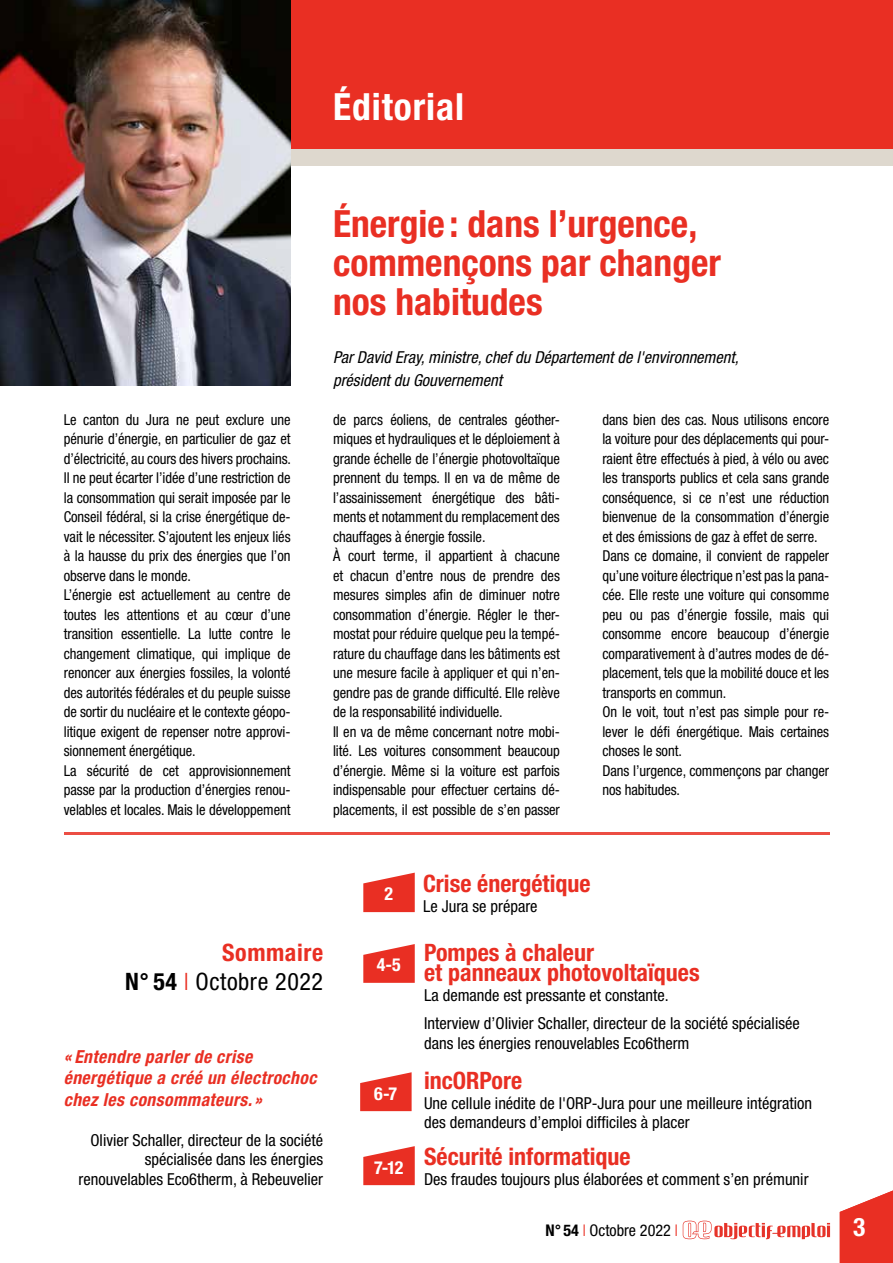
<style>
.page{position:relative;width:893px;height:1263px;background:#fff}
.page>*{position:absolute;margin:0;border:0;box-sizing:border-box;transform-origin:0 0}
.t1{font:700 condensed 37.5px/39px "Helvetica Neue LT Std";color:#e92f23}
.t2{font:700 condensed 37.5px "Helvetica Neue LT Std";letter-spacing:.025em;color:#fff}
.t3{font:700 condensed 25.5px "Helvetica Neue LT Std";color:#fff}
.t4{font:700 condensed 24px/19.8px "Helvetica Neue LT Std";color:#e92f23}
.t5{font:condensed 24px/28.8px "Helvetica Neue LT Std";letter-spacing:.025em;color:#000;text-align:right}
.t6{font:italic 700 condensed 18px/21.6px "Helvetica Neue LT Std";letter-spacing:.025em;color:#e92f23}
.t7{font:700 condensed 18px "Helvetica Neue LT Std";color:#fff}
.t8{font:condensed 16.5px/19.8px "Helvetica Neue LT Std";color:#000}
.t9{font:italic condensed 16.5px/22.5px "Helvetica Neue LT Std";color:#000}
.t10{font:condensed 16.2px "Helvetica Neue LT Std";color:#000}
.t11{font:condensed 15px/19.5px "Helvetica Neue LT Std";letter-spacing:-.005em;color:#000}
.s1{font-weight:700;color:#e92f23}
.s2{font-weight:700}
.s3{font-weight:300;color:#e92f23}
</style>
<div class="page">
<svg style="left:683px;top:1221px;width:147px;height:18px"></svg>
<svg style="left:840px;top:1190px;width:53px;height:73px;background:#ec4e44"></svg>
<svg style="left:363px;top:1146px;width:52px;height:39px;background:#ec4e44"></svg>
<div style="left:0;top:149px;width:893px;height:17px;background:#ded8ce"></div>
<div style="left:286px;top:0;width:607px;height:149px;background:#e92f23"></div>
<hr style="left:64px;top:832px;width:765px;height:2px;background:#e92f23">
<img style="left:0;top:0;width:291px;height:386px">
<svg style="left:363px;top:873px;width:52px;height:39px;background:#ec4b41"></svg>
<svg style="left:360px;top:1072px;width:52px;height:39px;background:#ec4f44"></svg>
<svg style="left:363px;top:944px;width:52px;height:39px;background:#ec4e44"></svg>
<img style="left:0;top:366px;width:1px;height:332px">
<h1 class="t2" style="left:333px;top:84px;width:132px">Éditorial</h1>
<h1 class="t1" style="left:333px;top:203px;width:389px">Énergie : dans l’urgence, commençons par changer nos habitudes</h1>
<p class="t9" style="left:333px;top:346px;width:407px">Par David Eray, ministre, chef du Département de l'environnement, président du Gouvernement</p>
<p class="t11" style="left:64px;top:409px;width:229px">Le canton du Jura ne peut exclure une pénurie d’énergie, en particulier de gaz et d’électricité, au cours des hivers prochains.<br>Il ne peut écarter l’idée d’une restriction de la consommation qui serait imposée par le Conseil fédéral, si la crise énergétique de&shy;vait le nécessiter. S’ajoutent les enjeux liés à la hausse du prix des énergies que l’on observe dans le monde.<br>L’énergie est actuellement au centre de toutes les attentions et au cœur d’une transition essentielle. La lutte contre le changement climatique, qui implique de renoncer aux énergies fossiles, la volonté des autorités fédérales et du peuple suisse de sortir du nucléaire et le contexte géopo&shy;litique exigent de repenser notre approvi&shy;sionnement énergétique.<br>La sécurité de cet approvisionnement passe par la production d’énergies renou&shy;velables et locales. Mais le développement</p>
<p class="t11" style="left:333px;top:409px;width:228px">de parcs éoliens, de centrales géother&shy;miques et hydrauliques et le déploiement à grande échelle de l’énergie photovoltaïque prennent du temps. Il en va de même de l’assainissement énergétique des bâti&shy;ments et notamment du remplacement des chauffages à énergie fossile.<br>À court terme, il appartient à chacune et chacun d’entre nous de prendre des mesures simples afin de diminuer notre consommation d’énergie. Régler le ther&shy;mostat pour réduire quelque peu la tempé&shy;rature du chauffage dans les bâtiments est une mesure facile à appliquer et qui n’en&shy;gendre pas de grande difficulté. Elle relève de la responsabilité individuelle.<br>Il en va de même concernant notre mobi&shy;lité. Les voitures consomment beaucoup d’énergie. Même si la voiture est parfois indispensable pour effectuer certains dé&shy;placements, il est possible de s’en passer</p>
<p class="t11" style="left:602px;top:409px;width:228px">dans bien des cas. Nous utilisons encore la voiture pour des déplacements qui pour&shy;raient être effectués à pied, à vélo ou avec les transports publics et cela sans grande conséquence, si ce n’est une réduction bienvenue de la consommation d’énergie et des émissions de gaz à effet de serre.<br>Dans ce domaine, il convient de rappeler qu’une voiture électrique n’est pas la pana&shy;cée. Elle reste une voiture qui consomme peu ou pas d’énergie fossile, mais qui consomme encore beaucoup d’énergie comparativement à d’autres modes de dé&shy;placement, tels que la mobilité douce et les transports en commun.<br>On le voit, tout n’est pas simple pour re&shy;lever le défi énergétique. Mais certaines choses le sont.<br>Dans l’urgence, commençons par changer nos habitudes.</p>
<h3 class="t5" style="left:125px;top:938px;width:199px"><span class="s1">Sommaire<br></span><span class="s2">N° 54</span> <span class="s3">I</span> Octobre 2022</h3>
<p class="t6" style="left:64px;top:1046px;width:254px">« Entendre parler de crise énergétique a créé un électrochoc chez les consommateurs. »</p>
<p class="t8" style="left:79px;top:1130px;width:246px;text-align:right">Olivier Schaller, directeur de la société spécialisée dans les énergies renouvelables Eco6therm, à Rebeuvelier</p>
<p class="t7" style="left:384px;top:883px;width:10px">2</p>
<p class="t7" style="left:377px;top:954px;width:26px">4-5</p>
<p class="t7" style="left:374px;top:1082px;width:25px">6-7</p>
<p class="t7" style="left:374px;top:1156px;width:31px">7-12</p>
<h3 class="t4" style="left:423px;top:873px;width:169px">Crise énergétique</h3>
<p class="t8" style="left:423px;top:896px;width:116px">Le Jura se prépare</p>
<h3 class="t4" style="left:424px;top:942px;width:277px">Pompes à chaleur<br>et panneaux photovoltaïques</h3>
<p class="t8" style="left:424px;top:980px;width:377px;line-height:28.3px">La demande est pressante et constante.<br>Interview d’Olivier Schaller, directeur de la société spécialisée</p>
<p class="t8" style="left:424px;top:1033px;width:267px">dans les énergies renouvelables Eco6therm</p>
<h3 class="t4" style="left:424px;top:1070px;width:100px">incORPore</h3>
<p class="t8" style="left:424px;top:1093px;width:390px">Une cellule inédite de l'ORP-Jura pour une meilleure intégration des demandeurs d’emploi difficiles à placer</p>
<h3 class="t4" style="left:424px;top:1146px;width:208px">Sécurité informatique</h3>
<p class="t8" style="left:424px;top:1169px;width:386px">Des fraudes toujours plus élaborées et comment s’en prémunir</p>
<p class="t10" style="left:546px;top:1220px;width:134px"><span class="s2">N° 54</span> <span class="s3">I</span> Octobre 2022 <span class="s3">I</span></p>
<h2 class="t3" style="left:853px;top:1211px;width:14px">3</h2>
</div>
